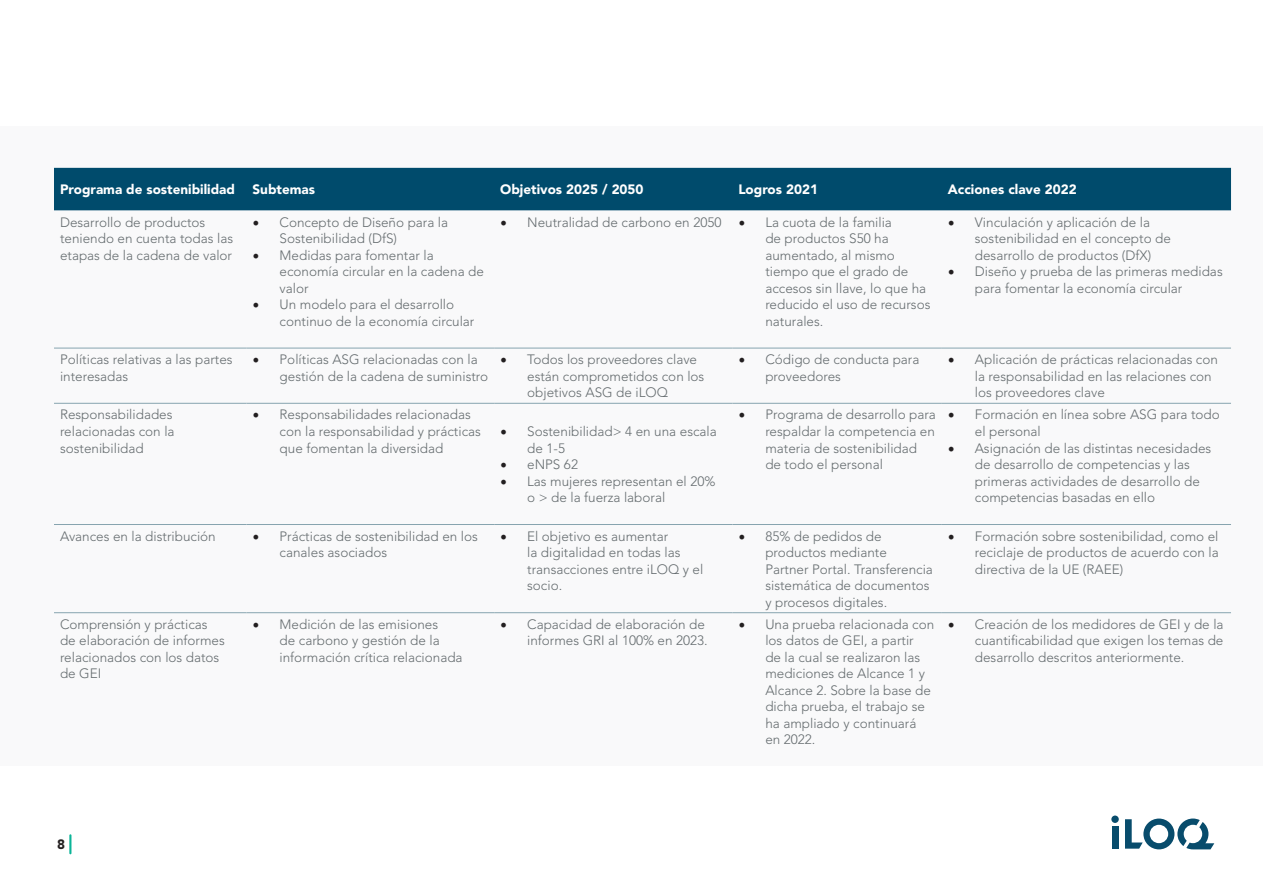
<style>
.page{position:relative;width:1263px;height:893px;background:#fff}
.page>*{position:absolute;margin:0;border:0;box-sizing:border-box;transform-origin:0 0}
.t1{font:300 13.5px/16.5px "Avenir LT Pro";color:#656c6f}
.t2{font:900 13.5px "Avenir LT Pro";color:#fff}
.t3{font:900 13.5px "Avenir LT Pro";color:#231f20}
.s1{font-family:"Minion Pro";font-weight:400;font-size:18px;color:#231f20}
</style>
<div class="page">
<div style="left:1112px;top:826px;width:6px;height:23px;background:#084c6c"></div>
<div style="left:1111px;top:815px;width:8px;height:8px;background:#084c6c;border-radius:50%"></div>
<svg style="left:1125px;top:818px;width:89px;height:31px"></svg>
<hr style="left:69px;top:834px;width:2px;height:20px;background:#0bb498">
<div style="left:0;top:126px;width:1263px;height:640px;background:#f9f9fa"></div>
<div style="left:54px;top:168px;width:1177px;height:42px;background:#004b6c"></div>
<hr style="left:54px;top:348px;width:193px;height:1px;background:#87a4af">
<hr style="left:247px;top:348px;width:247px;height:1px;background:#87a4af">
<hr style="left:494px;top:348px;width:238px;height:1px;background:#87a4af">
<hr style="left:732px;top:348px;width:210px;height:1px;background:#87a4af">
<hr style="left:942px;top:348px;width:289px;height:1px;background:#87a4af">
<hr style="left:54px;top:403px;width:193px;height:1px;background:#87a4af">
<hr style="left:247px;top:403px;width:247px;height:1px;background:#87a4af">
<hr style="left:494px;top:403px;width:238px;height:1px;background:#87a4af">
<hr style="left:732px;top:403px;width:210px;height:1px;background:#87a4af">
<hr style="left:942px;top:403px;width:289px;height:1px;background:#87a4af">
<hr style="left:54px;top:524px;width:193px;height:1px;background:#87a4af">
<hr style="left:247px;top:524px;width:247px;height:1px;background:#87a4af">
<hr style="left:494px;top:524px;width:238px;height:1px;background:#87a4af">
<hr style="left:732px;top:524px;width:210px;height:1px;background:#87a4af">
<hr style="left:942px;top:524px;width:289px;height:1px;background:#87a4af">
<hr style="left:54px;top:612px;width:193px;height:1px;background:#87a4af">
<hr style="left:247px;top:612px;width:247px;height:1px;background:#87a4af">
<hr style="left:494px;top:612px;width:238px;height:1px;background:#87a4af">
<hr style="left:732px;top:612px;width:210px;height:1px;background:#87a4af">
<hr style="left:942px;top:612px;width:289px;height:1px;background:#87a4af">
<p class="t2" style="left:60px;top:181px;width:177px">Programa de sostenibilidad</p>
<p class="t2" style="left:253px;top:181px;width:64px">Subtemas</p>
<p class="t2" style="left:500px;top:181px;width:145px">Objetivos 2025 / 2050</p>
<p class="t2" style="left:738px;top:181px;width:81px">Logros 2021</p>
<p class="t2" style="left:948px;top:181px;width:130px">Acciones clave 2022</p>
<p class="t1" style="left:60px;top:214px;width:175px">Desarrollo de productos teniendo en cuenta todas las etapas de la cadena de valor</p>
<p class="t1" style="left:280px;top:214px;width:170px;text-indent:-27px"><span class="s1">•</span> Concepto de Diseño para la<br>Sostenibilidad (DfS)</p>
<p class="t1" style="left:500px;top:214px;width:223px"><span class="s1">•</span> Neutralidad de carbono en 2050</p>
<p class="t1" style="left:765px;top:214px;width:167px;text-indent:-27px"><span class="s1">•</span> La cuota de la familia<br>de productos S50 ha aumentado, al mismo tiempo que el grado de accesos sin llave, lo que ha reducido el uso de recursos naturales.</p>
<p class="t1" style="left:975px;top:214px;width:198px;text-indent:-27px"><span class="s1">•</span> Vinculación y aplicación de la sostenibilidad en el concepto de desarrollo de productos (DfX)</p>
<p class="t1" style="left:280px;top:247px;width:206px;text-indent:-27px"><span class="s1">•</span> Medidas para fomentar la economía circular en la cadena de valor</p>
<p class="t1" style="left:280px;top:296px;width:196px;text-indent:-27px"><span class="s1">•</span> Un modelo para el desarrollo continuo de la economía circular</p>
<p class="t1" style="left:975px;top:263px;width:249px;text-indent:-27px"><span class="s1">•</span> Diseño y prueba de las primeras medidas para fomentar la economía circular</p>
<p class="t1" style="left:60px;top:351px;width:174px">Políticas relativas a las partes interesadas</p>
<p class="t1" style="left:280px;top:351px;width:210px;text-indent:-27px"><span class="s1">•</span> Políticas ASG relacionadas con la gestión de la cadena de suministro</p>
<p class="t1" style="left:527px;top:351px;width:179px;text-indent:-27px"><span class="s1">•</span> Todos los proveedores clave están comprometidos con los objetivos ASG de iLOQ</p>
<p class="t1" style="left:765px;top:351px;width:156px;text-indent:-27px"><span class="s1">•</span> Código de conducta para proveedores</p>
<p class="t1" style="left:975px;top:351px;width:245px;text-indent:-27px"><span class="s1">•</span> Aplicación de prácticas relacionadas con la responsabilidad en las relaciones con los proveedores clave</p>
<p class="t1" style="left:60px;top:407px;width:116px">Responsabilidades relacionadas con la sostenibilidad</p>
<p class="t1" style="left:280px;top:407px;width:203px;text-indent:-27px"><span class="s1">•</span> Responsabilidades relacionadas con la responsabilidad y prácticas que fomentan la diversidad</p>
<p class="t1" style="left:765px;top:407px;width:172px;text-indent:-27px"><span class="s1">•</span> Programa de desarrollo para respaldar la competencia en materia de sostenibilidad de todo el personal</p>
<p class="t1" style="left:975px;top:407px;width:246px;text-indent:-27px"><span class="s1">•</span> Formación en línea sobre ASG para todo el personal</p>
<p class="t1" style="left:527px;top:423px;width:191px;text-indent:-27px"><span class="s1">•</span> Sostenibilidad&gt; 4 en una escala de 1-5</p>
<p class="t1" style="left:500px;top:456px;width:79px"><span class="s1">•</span> eNPS 62</p>
<p class="t1" style="left:527px;top:473px;width:190px;text-indent:-27px"><span class="s1">•</span> Las mujeres representan el 20% o &gt; de la fuerza laboral</p>
<p class="t1" style="left:975px;top:440px;width:238px;text-indent:-27px"><span class="s1">•</span> Asignación de las distintas necesidades de desarrollo de competencias y las primeras actividades de desarrollo de competencias basadas en ello</p>
<p class="t1" style="left:60px;top:528px;width:157px">Avances en la distribución</p>
<p class="t1" style="left:280px;top:528px;width:200px;text-indent:-27px"><span class="s1">•</span> Prácticas de sostenibilidad en los canales asociados</p>
<p class="t1" style="left:527px;top:528px;width:178px;text-indent:-27px"><span class="s1">•</span> El objetivo es aumentar<br>la digitalidad en todas las transacciones entre iLOQ y el socio.</p>
<p class="t1" style="left:765px;top:528px;width:169px;text-indent:-27px"><span class="s1">•</span> 85% de pedidos de productos mediante<br>Partner Portal. Transferencia sistemática de documentos y procesos digitales.</p>
<p class="t1" style="left:975px;top:528px;width:245px;text-align:justify;text-indent:-27px"><span class="s1">•</span> Formación sobre sostenibilidad, como el reciclaje de productos de acuerdo con la directiva de la UE (RAEE)</p>
<p class="t1" style="left:60px;top:616px;width:166px">Comprensión y prácticas de elaboración de informes relacionados con los datos de GEI</p>
<p class="t1" style="left:280px;top:616px;width:185px;text-indent:-27px"><span class="s1">•</span> Medición de las emisiones<br>de carbono y gestión de la información crítica relacionada</p>
<p class="t1" style="left:500px;top:616px;width:209px;text-align:right"><span class="s1">•</span> Capacidad de elaboración de informes GRI al 100% en 2023.</p>
<p class="t1" style="left:765px;top:616px;width:170px;text-indent:-27px"><span class="s1">•</span> Una prueba relacionada con los datos de GEI, a partir<br>de la cual se realizaron las mediciones de Alcance 1 y<br>Alcance 2. Sobre la base de dicha prueba, el trabajo se ha ampliado y continuará en 2022.</p>
<p class="t1" style="left:975px;top:616px;width:250px;text-align:justify;text-indent:-27px"><span class="s1">•</span> Creación de los medidores de GEI y de la cuantificabilidad que exigen los temas de desarrollo descritos anteriormente.</p>
<p class="t3" style="left:57px;top:836px;width:9px">8</p>
</div>
